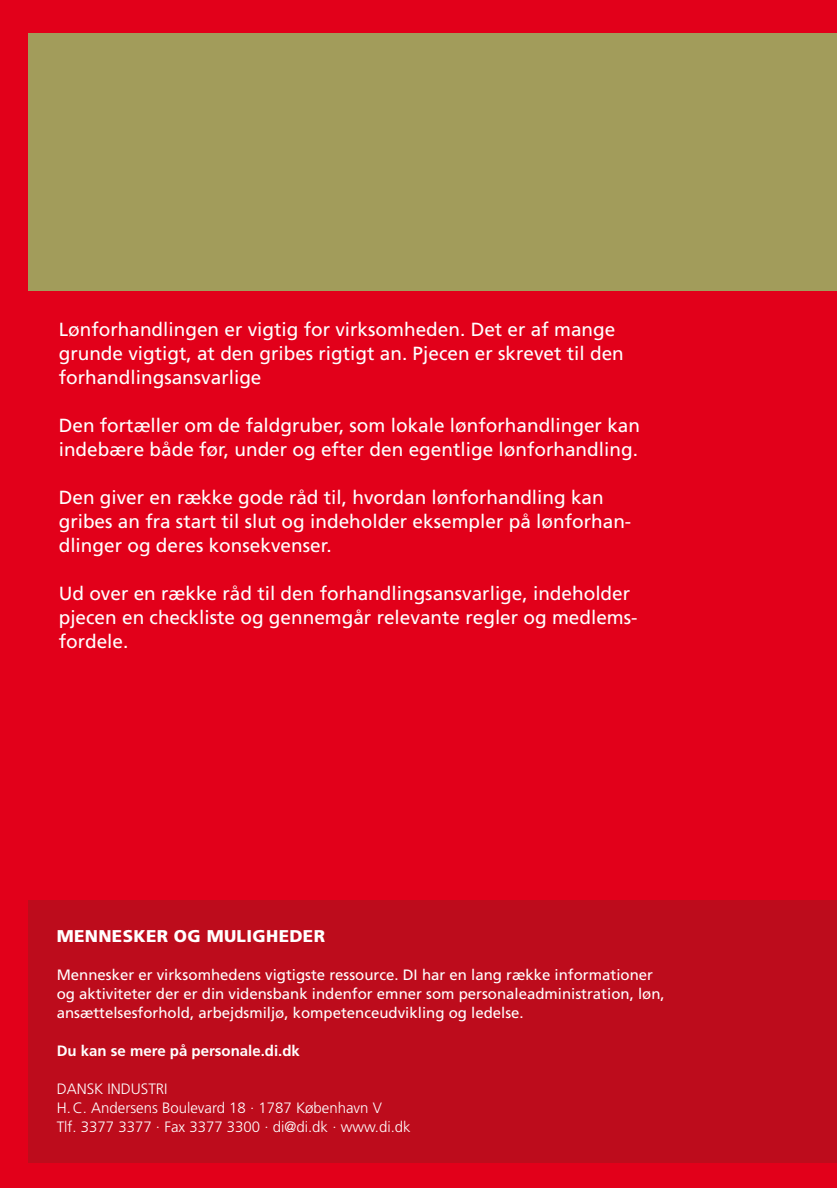
<style>
.page{position:relative;width:837px;height:1188px;background:#fff}
.page>*{position:absolute;margin:0;border:0;box-sizing:border-box;transform-origin:0 0}
.t1{font:19px/24px "Frutiger";color:#fff}
.t2{font:900 17px "Frutiger";letter-spacing:.02em;color:#fff}
.t3{font:15px/19px "Frutiger";color:#fff}
.t4{font:300 15px/19px "Frutiger";color:#fff}
.t5{font:700 15px "Frutiger";color:#fff}
</style>
<div class="page">
<div style="left:0;top:0;width:837px;height:1187px;background:#e2001a"></div>
<div style="left:28px;top:900px;width:809px;height:262px;background:#b90e1d"></div>
<div style="left:28px;top:33px;width:809px;height:258px;background:#a29c5b"></div>
<p class="t1" style="left:59px;top:317px;width:566px">Lønforhandlingen er vigtig for virksomheden. Det er af mange grunde vigtigt, at den gribes rigtigt an. Pjecen er skrevet til den forhandlingsansvarlige</p>
<p class="t1" style="left:59px;top:413px;width:583px">Den fortæller om de faldgruber, som lokale lønforhandlinger kan indebære både før, under og efter den egentlige lønforhandling.</p>
<p class="t1" style="left:59px;top:485px;width:574px">Den giver en række gode råd til, hvordan lønforhandling kan gribes an fra start til slut og indeholder eksempler på lønforhan&shy;dlinger og deres konsekvenser.</p>
<p class="t1" style="left:59px;top:581px;width:580px">Ud over en række råd til den forhandlingsansvarlige, indeholder pjecen en checkliste og gennemgår relevante regler og medlems&shy;fordele.</p>
<p class="t2" style="left:57px;top:925px;width:270px">MENNESKER OG MULIGHEDER</p>
<p class="t3" style="left:57px;top:965px;width:609px">Mennesker er virksomhedens vigtigste ressource. DI har en lang række informationer og aktiviteter der er din vidensbank indenfor emner som personaleadministration, løn, ansættelsesforhold, arbejdsmiljø, kompetenceudvikling og ledelse.</p>
<p class="t5" style="left:57px;top:1041px;width:245px">Du kan se mere på personale.di.dk</p>
<p class="t4" style="left:57px;top:1079px;width:355px">DANSK INDUSTRI<br>H.C. Andersens Boulevard 18 · 1787 København V<br>Tlf. 3377 3377 · Fax 3377 3300 · di@di.dk · www.di.dk</p>
</div>
